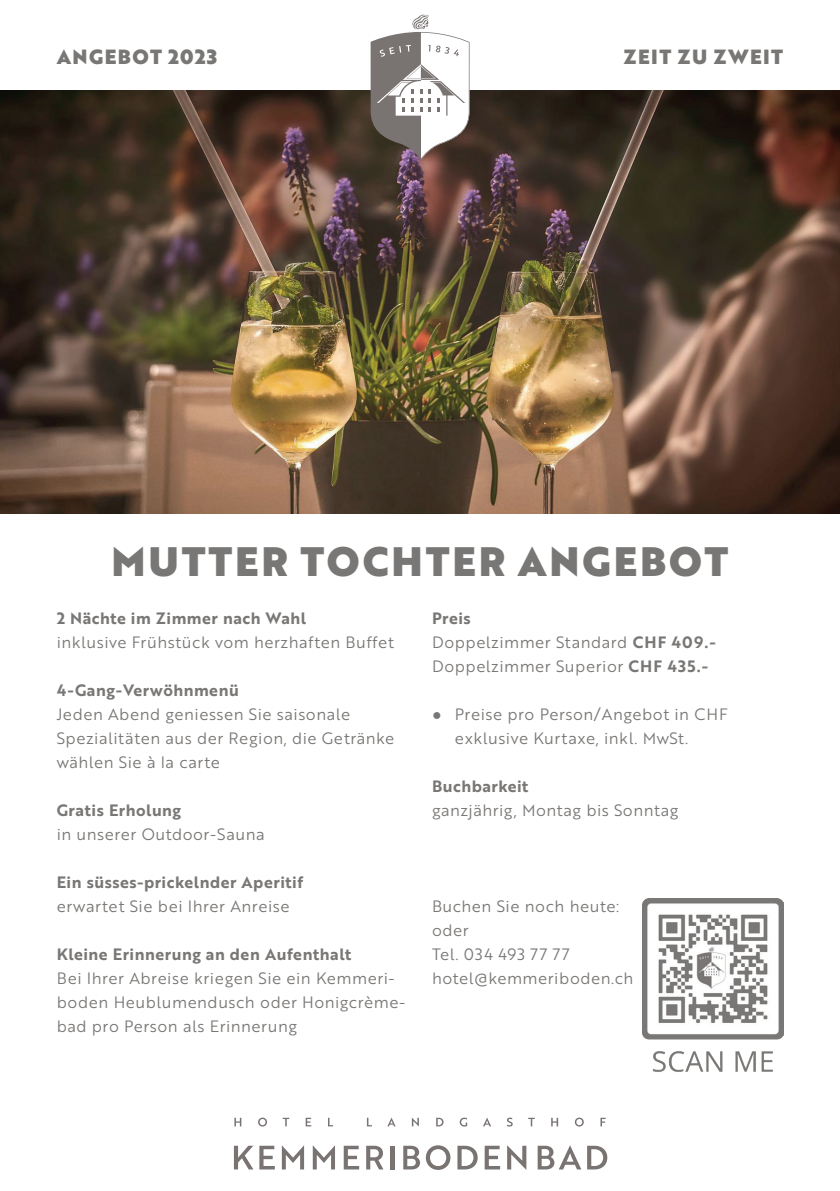
<style>
.page{position:relative;width:840px;height:1191px;background:#fff}
.page>*{position:absolute;margin:0;border:0;box-sizing:border-box;transform-origin:0 0}
.t1{font:40px "Brother 1816 Black";letter-spacing:.07em;color:#797775}
.t2{font:20px "Brother 1816 Black";letter-spacing:.07em;color:#797775}
.t3{font:16px/24px "Brother 1816 Book";letter-spacing:.03em;color:#797775}
.t4{font:16px "Brother 1816 Bold";letter-spacing:.03em;color:#797775}
.s1{font-family:"Brother 1816 Bold"}
.s2{font-family:"Arial"}
</style>
<div class="page">
<img style="left:0;top:90px;width:839px;height:423px">
<svg style="left:370px;top:15px;width:99px;height:145px"></svg>
<svg style="left:234px;top:1145px;width:19px;height:24px"></svg>
<svg style="left:259px;top:1145px;width:16px;height:24px"></svg>
<svg style="left:282px;top:1145px;width:22px;height:24px"></svg>
<svg style="left:312px;top:1145px;width:23px;height:24px"></svg>
<svg style="left:343px;top:1145px;width:16px;height:24px"></svg>
<svg style="left:366px;top:1145px;width:17px;height:24px"></svg>
<hr style="left:390px;top:1145px;width:4px;height:24px;background:#797372">
<svg style="left:403px;top:1145px;width:47px;height:24px"></svg>
<svg style="left:457px;top:1145px;width:20px;height:24px"></svg>
<svg style="left:484px;top:1145px;width:16px;height:24px"></svg>
<svg style="left:507px;top:1145px;width:19px;height:24px"></svg>
<svg style="left:537px;top:1145px;width:70px;height:24px"></svg>
<svg style="left:234px;top:1117px;width:7px;height:9px"></svg>
<svg style="left:258px;top:1117px;width:9px;height:9px"></svg>
<svg style="left:282px;top:1117px;width:7px;height:9px"></svg>
<svg style="left:305px;top:1117px;width:6px;height:9px"></svg>
<svg style="left:328px;top:1117px;width:5px;height:9px"></svg>
<svg style="left:367px;top:1117px;width:5px;height:9px"></svg>
<svg style="left:387px;top:1117px;width:8px;height:9px"></svg>
<svg style="left:411px;top:1117px;width:7px;height:9px"></svg>
<svg style="left:436px;top:1117px;width:7px;height:9px"></svg>
<svg style="left:459px;top:1117px;width:8px;height:9px"></svg>
<svg style="left:483px;top:1118px;width:8px;height:8px"></svg>
<svg style="left:507px;top:1117px;width:5px;height:9px"></svg>
<svg style="left:528px;top:1117px;width:6px;height:9px"></svg>
<svg style="left:551px;top:1117px;width:7px;height:9px"></svg>
<svg style="left:574px;top:1117px;width:9px;height:9px"></svg>
<svg style="left:600px;top:1117px;width:5px;height:9px"></svg>
<img style="left:642px;top:899px;width:140px;height:173px">
<p class="t2" style="left:57px;top:41px;width:162px">ANGEBOT 2023</p>
<p class="t2" style="left:623px;top:41px;width:161px">ZEIT ZU ZWEIT</p>
<h1 class="t1" style="left:111px;top:531px;width:618px">MUTTER TOCHTER ANGEBOT</h1>
<p class="t4" style="left:57px;top:606px;width:251px">2 Nächte im Zimmer nach Wahl</p>
<p class="t3" style="left:57px;top:630px;width:339px">inklusive Frühstück vom herzhaften Buffet</p>
<p class="t4" style="left:57px;top:678px;width:184px">4-Gang-Verwöhnmenü</p>
<p class="t3" style="left:57px;top:702px;width:339px">Jeden Abend geniessen Sie saisonale<br>Spezialitäten aus der Region, die Getränke wählen Sie à la carte</p>
<p class="t4" style="left:57px;top:798px;width:126px">Gratis Erholung</p>
<p class="t3" style="left:57px;top:822px;width:209px">in unserer Outdoor-Sauna</p>
<p class="t4" style="left:57px;top:870px;width:248px">Ein süsses-prickelnder Aperitif</p>
<p class="t3" style="left:57px;top:894px;width:234px">erwartet Sie bei Ihrer Anreise</p>
<p class="t4" style="left:57px;top:942px;width:296px">Kleine Erinnerung an den Aufenthalt</p>
<p class="t3" style="left:57px;top:966px;width:350px">Bei Ihrer Abreise kriegen Sie ein Kemmeri&shy;boden Heublumendusch oder Honigcrème&shy;bad pro Person als Erinnerung</p>
<p class="t4" style="left:432px;top:606px;width:40px">Preis</p>
<p class="t3" style="left:432px;top:630px;width:285px">Doppelzimmer Standard <span class="s1">CHF 409.-<br></span>Doppelzimmer Superior <span class="s1">CHF 435.-</span></p>
<p class="t3" style="left:454px;top:702px;width:274px;text-indent:-23px"><span class="s2">●</span> Preise pro Person/Angebot in CHF exklusive Kurtaxe, inkl. MwSt.</p>
<p class="t4" style="left:432px;top:774px;width:98px">Buchbarkeit</p>
<p class="t3" style="left:432px;top:798px;width:248px">ganzjährig, Montag bis Sonntag</p>
<p class="t3" style="left:432px;top:894px;width:203px">Buchen Sie noch heute: oder<br>Tel. 034 493 77 77 hotel@kemmeriboden.ch</p>
</div>
